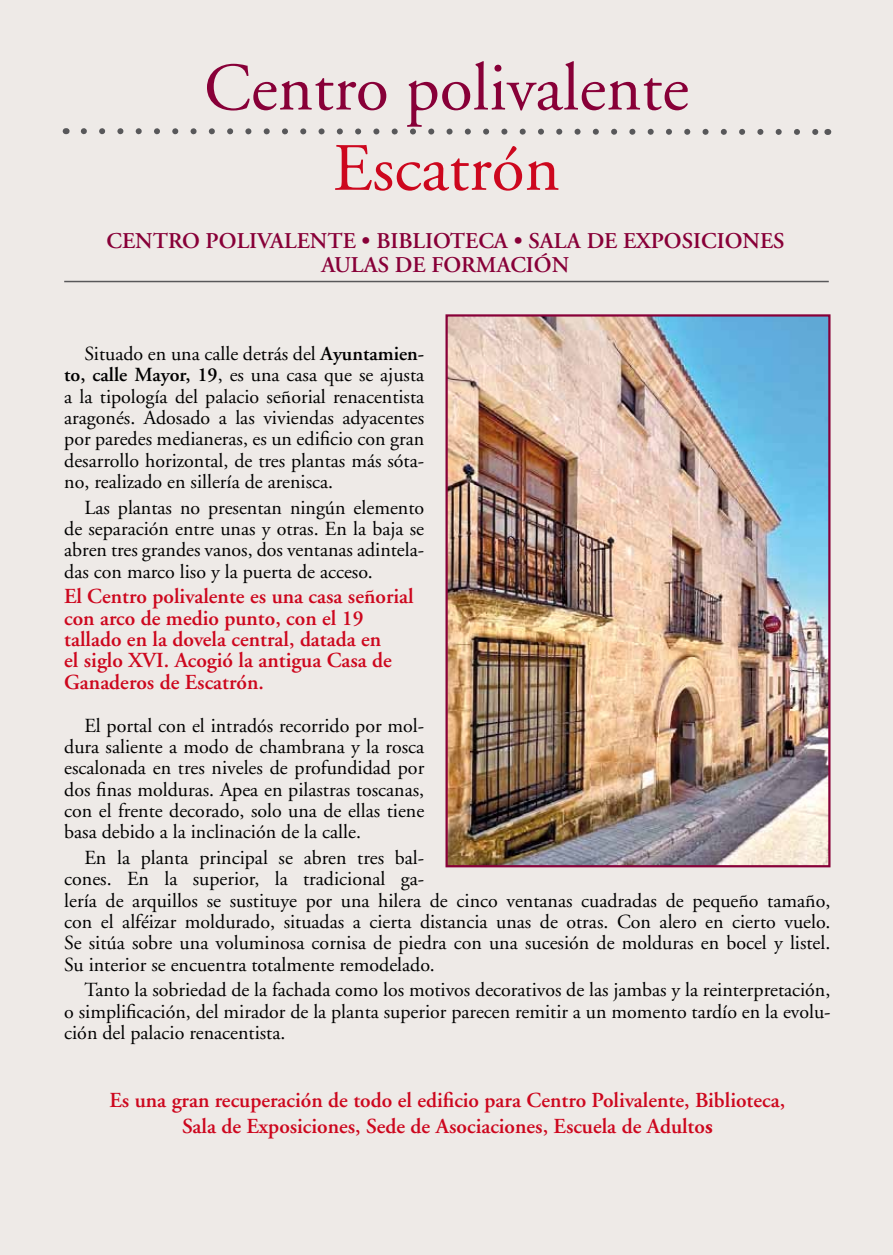
<style>
.page{position:relative;width:893px;height:1255px;background:#fff}
.page>*{position:absolute;margin:0;border:0;box-sizing:border-box;transform-origin:0 0}
.t1{font:67.5px "Adobe Garamond";color:#880038}
.t2{font:67.5px "Adobe Garamond";color:#cd071e}
.t3{font:600 22.5px/24px "Adobe Garamond";color:#880038;text-align:center}
.t4{font:600 21.3px/21.3px "Adobe Garamond";color:#cd071e}
.t5{font:19.95px/21.3px "Adobe Garamond";color:#000;text-align:justify}
.s1{font-weight:600}
.s2{font-weight:700}
</style>
<div class="page">
<div style="left:0;top:0;width:893px;height:1254px;background:#eeeae7"></div>
<svg style="left:80px;top:128px;width:748px;height:7px"></svg>
<img style="left:448px;top:317px;width:379px;height:547px">
<div style="left:445px;top:314px;width:385px;height:553px;border:2px solid #880038"></div>
<hr style="left:64px;top:281px;width:765px;height:1px;background:#58585a">
<h1 class="t1" style="left:204px;top:52px;width:486px">Centro polivalente</h1>
<h1 class="t2" style="left:333px;top:132px;width:228px">Escatrón</h1>
<p class="t3" style="left:107px;top:229px;width:679px">CENTRO POLIVALENTE • BIBLIOTECA • SALA DE EXPOSICIONES<br>AULAS DE FORMACIÓN</p>
<p class="t5" style="left:64px;top:343px;width:362px;text-indent:20px">Situado en una calle detrás del <span class="s1">Ayuntamien&shy;to, calle Mayor, 19</span>, es una casa que se ajusta a la tipología del palacio señorial renacentista aragonés. Adosado a las viviendas adyacentes por paredes medianeras, es un edificio con gran desarrollo horizontal, de tres plantas más sóta&shy;no, realizado en sillería de arenisca.</p>
<p class="t5" style="left:64px;top:497px;width:361px;text-indent:20px">Las plantas no presentan ningún elemento de separación entre unas y otras. En la baja se abren tres grandes vanos, dos ventanas adintela&shy;das con marco liso y la puerta de acceso.</p>
<p class="t4" style="left:64px;top:586px;width:351px">El Centro polivalente es una casa señorial con arco de medio punto, con el 19 tallado en la dovela central, datada en<br>el siglo XVI. Acogió la antigua Casa de Ganaderos de Escatrón.</p>
<p class="t5" style="left:64px;top:715px;width:362px;text-indent:20px">El portal con el intradós recorrido por mol&shy;dura saliente a modo de chambrana y la rosca escalonada en tres niveles de profundidad por dos finas molduras. Apea en pilastras toscanas, con el frente decorado, solo una de ellas tiene basa debido a la inclinación de la calle.</p>
<p class="t5" style="left:64px;top:847px;width:768px;text-align:left;text-indent:20px">En la planta principal se abren tres bal-<br>cones. En la superior, la tradicional ga-<br>lería de arquillos se sustituye por una hilera de cinco ventanas cuadradas de pequeño tamaño, con el alféizar moldurado, situadas a cierta distancia unas de otras. Con alero en cierto vuelo.<br>Se sitúa sobre una voluminosa cornisa de piedra con una sucesión de molduras en bocel y listel.<br>Su interior se encuentra totalmente remodelado.</p>
<p class="t5" style="left:64px;top:979px;width:768px;text-indent:20px">Tanto la sobriedad de la fachada como los motivos decorativos de las jambas y la reinterpretación, o simplificación, del mirador de la planta superior parecen remitir a un momento tardío en la evolu&shy;ción del palacio renacentista.</p>
<p class="t4" style="left:110px;top:1088px;width:677px;line-height:25.3px;text-align:center">Es una gran recuperación de todo el edificio para Centro Polivalente, Biblioteca,<br>Sala de Exposiciones, Sede de Asociaciones, Escuela de Adulto<span class="s2">s</span></p>
</div>
